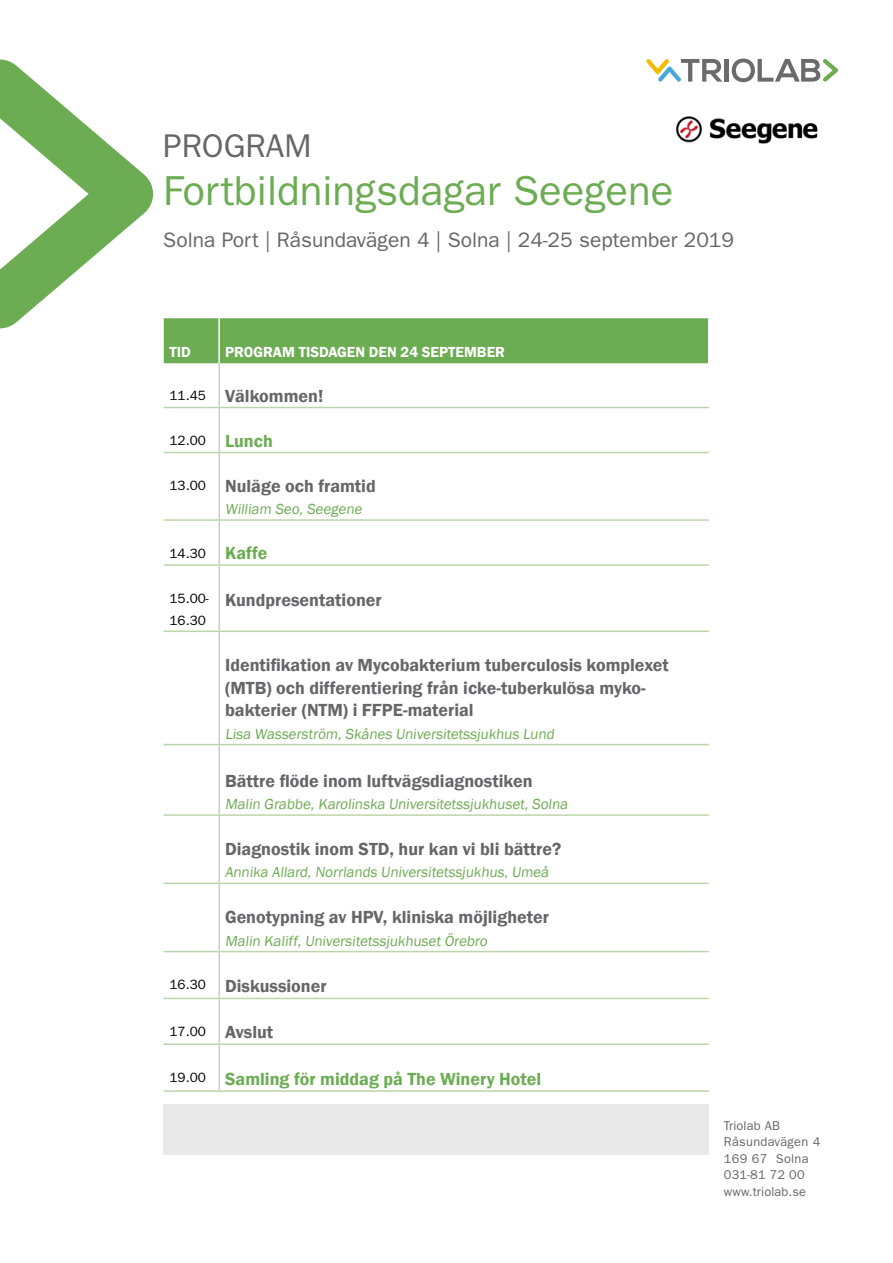
<style>
.page{position:relative;width:893px;height:1263px;background:#fff}
.page>*{position:absolute;margin:0;border:0;box-sizing:border-box;transform-origin:0 0}
.t1{font:42px "ITC Franklin Gothic Std";color:#6cac53}
.t2{font:33px "ITC Franklin Gothic Std";color:#66656a}
.t3{font:21px "ITC Franklin Gothic Std";color:#66656a}
.t4{font:600 18px/22.5px "Franklin Gothic";color:#66656a}
.t5{font:600 18px "Franklin Gothic";color:#6cac53}
.t6{font:15px "Franklin Gothic";color:#6cac53}
.t7{font:600 15px "Franklin Gothic";color:#fff}
.t8{font:13.5px/22.5px "ITC Franklin Gothic Std";color:#000}
.t9{font:12.75px/16.5px "ITC Franklin Gothic Std";letter-spacing:.01em;color:#66656a}
.s1{font-family:"ITC Franklin Gothic Std";font-weight:400;font-size:13.5px;color:#000}
.s2{font-family:"Franklin Gothic";font-weight:600;font-size:18px;color:#6cac53}
</style>
<div class="page">
<hr style="left:725px;top:59px;width:4px;height:23px;background:#6b6a6d">
<svg style="left:732px;top:59px;width:106px;height:23px"></svg>
<svg style="left:646px;top:59px;width:76px;height:23px"></svg>
<div style="left:164px;top:318px;width:544px;height:45px;background:#6cac53"></div>
<div style="left:163px;top:1104px;width:546px;height:50px;background:#e9e9ea"></div>
<hr style="left:163px;top:318px;width:1px;height:45px;background:#d6e8f6">
<hr style="left:218px;top:318px;width:2px;height:45px;background:#fff">
<hr style="left:219px;top:363px;width:1px;height:44px;background:#b4b4b9">
<hr style="left:219px;top:408px;width:1px;height:44px;background:#b4b4b9">
<hr style="left:219px;top:453px;width:1px;height:66px;background:#b4b4b9">
<hr style="left:219px;top:521px;width:1px;height:43px;background:#b4b4b9">
<hr style="left:219px;top:566px;width:1px;height:64px;background:#b4b4b9">
<hr style="left:219px;top:632px;width:1px;height:112px;background:#b4b4b9">
<hr style="left:219px;top:745px;width:1px;height:69px;background:#b4b4b9">
<hr style="left:219px;top:816px;width:1px;height:66px;background:#b4b4b9">
<hr style="left:219px;top:884px;width:1px;height:67px;background:#b4b4b9">
<hr style="left:219px;top:952px;width:1px;height:46px;background:#b4b4b9">
<hr style="left:219px;top:999px;width:1px;height:44px;background:#b4b4b9">
<hr style="left:219px;top:1045px;width:1px;height:45px;background:#b4b4b9">
<hr style="left:163px;top:407px;width:56px;height:1px;background:#bbd5aa">
<hr style="left:219px;top:407px;width:490px;height:1px;background:#bbd5aa">
<hr style="left:163px;top:452px;width:56px;height:1px;background:#bbd5aa">
<hr style="left:219px;top:452px;width:490px;height:1px;background:#bbd5aa">
<hr style="left:163px;top:519px;width:56px;height:2px;background:#bbd5aa">
<hr style="left:219px;top:519px;width:490px;height:2px;background:#bbd5aa">
<hr style="left:163px;top:564px;width:56px;height:2px;background:#bbd5aa">
<hr style="left:219px;top:564px;width:490px;height:2px;background:#bbd5aa">
<hr style="left:163px;top:630px;width:56px;height:2px;background:#bbd5aa">
<hr style="left:219px;top:630px;width:490px;height:2px;background:#bbd5aa">
<hr style="left:163px;top:744px;width:56px;height:1px;background:#bbd5aa">
<hr style="left:219px;top:744px;width:490px;height:1px;background:#bbd5aa">
<hr style="left:163px;top:814px;width:56px;height:2px;background:#bbd5aa">
<hr style="left:219px;top:814px;width:490px;height:2px;background:#bbd5aa">
<hr style="left:163px;top:882px;width:56px;height:2px;background:#bbd5aa">
<hr style="left:219px;top:882px;width:490px;height:2px;background:#bbd5aa">
<hr style="left:163px;top:951px;width:56px;height:1px;background:#bbd5aa">
<hr style="left:219px;top:951px;width:490px;height:1px;background:#bbd5aa">
<hr style="left:163px;top:998px;width:56px;height:1px;background:#bbd5aa">
<hr style="left:219px;top:998px;width:490px;height:1px;background:#bbd5aa">
<hr style="left:163px;top:1043px;width:56px;height:2px;background:#bbd5aa">
<hr style="left:219px;top:1043px;width:490px;height:2px;background:#bbd5aa">
<hr style="left:163px;top:1090px;width:56px;height:2px;background:#bbd5aa">
<hr style="left:219px;top:1090px;width:490px;height:2px;background:#bbd5aa">
<svg style="left:0;top:60px;width:153px;height:268px"></svg>
<img style="left:675px;top:116px;width:143px;height:28px">
<h2 class="t2" style="left:163px;top:127px;width:150px">PROGRAM</h2>
<h1 class="t1" style="left:163px;top:167px;width:512px">Fortbildningsdagar Seegene</h1>
<p class="t3" style="left:163px;top:228px;width:572px">Solna Port | Råsundavägen 4 | Solna | 24-25 september 2019</p>
<p class="t7" style="left:169px;top:343px;width:23px">TID</p>
<p class="t7" style="left:225px;top:343px;width:281px">PROGRAM TISDAGEN DEN 24 SEPTEMBER</p>
<p class="t4" style="left:169px;top:384px;width:155px"><span class="s1">11.45</span> Välkommen!</p>
<p class="t8" style="left:169px;top:430px;width:105px">12.00 <span class="s2">Lunch</span></p>
<p class="t4" style="left:169px;top:474px;width:208px"><span class="s1">13.00</span> Nuläge och framtid</p>
<p class="t6" style="left:225px;top:500px;width:141px">William Seo, Seegene</p>
<p class="t8" style="left:169px;top:542px;width:99px">14.30 <span class="s2">Kaffe</span></p>
<p class="t8" style="left:169px;top:587px;width:41px">15.00-<br>16.30</p>
<p class="t4" style="left:225px;top:589px;width:158px">Kundpresentationer</p>
<p class="t4" style="left:225px;top:654px;width:445px">Identifikation av Mycobakterium tuberculosis komplexet (MTB) och differentiering från icke-tuberkulösa myko&shy;bakterier (NTM) i FFPE-material</p>
<p class="t6" style="left:225px;top:724px;width:333px">Lisa Wasserström, Skånes Universitetssj ukhus Lund</p>
<p class="t4" style="left:225px;top:769px;width:309px">Bättre flöde inom luftvägsdiagnostiken</p>
<p class="t6" style="left:225px;top:795px;width:346px">Malin Grabbe, Karolinska Universitetssj ukhuset, Solna</p>
<p class="t4" style="left:225px;top:838px;width:338px">Diagnostik inom STD, hur kan vi bli bättre?</p>
<p class="t6" style="left:225px;top:863px;width:327px">Annika Allard, Norrlands Universitetssj ukhus, Umeå</p>
<p class="t4" style="left:225px;top:906px;width:325px">Genotypning av HPV, kliniska möjligheter</p>
<p class="t6" style="left:225px;top:931px;width:266px">Malin Kaliff, Universitetssj ukhuset Örebro</p>
<p class="t4" style="left:169px;top:975px;width:159px"><sup>16.30</sup> Diskussioner</p>
<p class="t4" style="left:169px;top:1021px;width:105px"><span class="s1">17.00</span> Avslut</p>
<p class="t5" style="left:169px;top:1068px;width:373px"><sup>19.00</sup> Samling för middag på The Winery Hotel</p>
<p class="t9" style="left:724px;top:1117px;width:98px">Triolab AB<br>Råsundavägen 4<br>169 67 Solna<br>031-81 72 00 www.triolab.se</p>
</div>
